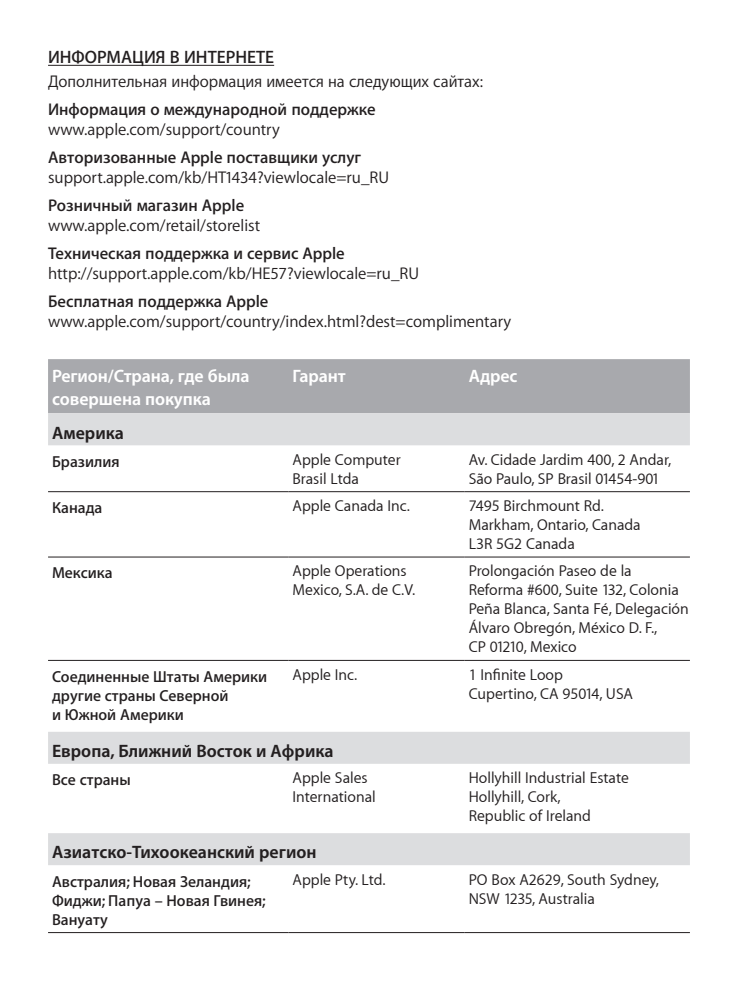
<style>
.page{position:relative;width:738px;height:998px;background:#fff}
.page>*{position:absolute;margin:0;border:0;box-sizing:border-box;transform-origin:0 0}
.t1{font:700 18px "Myriad Set OT";color:#231f20}
.t2{font:700 18px/23.2px "Myriad Set OT";letter-spacing:-.005em;color:#fff}
.t3{font:600 18px "Myriad Set OT";color:#231f20}
.t4{font:16.8px "Myriad Set OT Text";color:#231f20}
.t5{font:600 16.8px "Myriad Set OT";color:#231f20}
.t6{font:16px/18.8px "Myriad Set Text";color:#231f20}
.t7{font:600 16px/18.8px "Myriad Set OT";color:#231f20}
</style>
<div class="page">
<hr style="left:48px;top:65px;width:226px;height:1px;background:#231f20">
<div style="left:48px;top:359px;width:641px;height:54px;background:#a8a9ad"></div>
<svg style="left:48px;top:413px;width:641px;height:452px"></svg>
<hr style="left:48px;top:491px;width:240px;height:1px;background:#231f20">
<hr style="left:288px;top:491px;width:176px;height:1px;background:#231f20">
<hr style="left:464px;top:491px;width:225px;height:1px;background:#231f20">
<hr style="left:48px;top:556px;width:240px;height:2px;background:#231f20">
<hr style="left:288px;top:556px;width:176px;height:2px;background:#231f20">
<hr style="left:464px;top:556px;width:225px;height:2px;background:#231f20">
<hr style="left:48px;top:660px;width:240px;height:1px;background:#231f20">
<hr style="left:288px;top:660px;width:176px;height:1px;background:#231f20">
<hr style="left:464px;top:660px;width:225px;height:1px;background:#231f20">
<hr style="left:48px;top:932px;width:240px;height:1px;background:#231f20">
<hr style="left:288px;top:932px;width:176px;height:1px;background:#231f20">
<hr style="left:464px;top:932px;width:225px;height:1px;background:#231f20">
<p class="t3" style="left:48px;top:46px;width:227px">ИНФОРМАЦИЯ В ИНТЕРНЕТЕ</p>
<p class="t4" style="left:48px;top:71px;width:436px">Дополнительная информация имеется на следующих сайтах:</p>
<p class="t5" style="left:48px;top:99px;width:329px">Информация о международной поддержке</p>
<p class="t4" style="left:48px;top:119px;width:233px">www.apple.com/support/country</p>
<p class="t5" style="left:48px;top:147px;width:314px">Авторизованные Apple поставщики услуг</p>
<p class="t4" style="left:48px;top:167px;width:342px">support.apple.com/kb/HT1434?viewlocale=ru_RU</p>
<p class="t5" style="left:48px;top:195px;width:197px">Розничный магазин Apple</p>
<p class="t4" style="left:48px;top:215px;width:213px">www.apple.com/retail/storelist</p>
<p class="t5" style="left:48px;top:243px;width:298px">Техническая поддержка и сервис Apple</p>
<p class="t4" style="left:48px;top:263px;width:372px">http://support.apple.com/kb/HE57?viewlocale=ru_RU</p>
<p class="t5" style="left:48px;top:291px;width:222px">Бесплатная поддержка Apple</p>
<p class="t4" style="left:48px;top:311px;width:464px">www.apple.com/support/country/index.html?dest=complimentary</p>
<p class="t2" style="left:52px;top:364px;width:199px">Регион/Страна, где была совершена покупка</p>
<p class="t2" style="left:292px;top:364px;width:55px">Гарант</p>
<p class="t2" style="left:468px;top:364px;width:50px">Адрес</p>
<p class="t1" style="left:52px;top:421px;width:73px">Америка</p>
<p class="t7" style="left:52px;top:452px;width:69px">Бразилия</p>
<p class="t6" style="left:292px;top:450px;width:109px">Apple Computer<br>Brasil Ltda</p>
<p class="t6" style="left:468px;top:450px;width:204px">Av. Cidade Jardim 400, 2 Andar,<br>São Paulo, SP Brasil 01454-901</p>
<p class="t7" style="left:52px;top:498px;width:52px">Канада</p>
<p class="t6" style="left:292px;top:496px;width:119px">Apple Canada Inc.</p>
<p class="t6" style="left:468px;top:496px;width:173px">7495 Birchmount Rd.<br>Markham, Ontario, Canada<br>L3R 5G2 Canada</p>
<p class="t7" style="left:52px;top:563px;width:62px">Мексика</p>
<p class="t6" style="left:292px;top:561px;width:124px">Apple Operations<br>Mexico, S.A. de C.V.</p>
<p class="t6" style="left:468px;top:561px;width:221px">Prolongación Paseo de la<br>Reforma #600, Suite 132, Colonia<br>Peña Blanca, Santa Fé, Delegación<br>Álvaro Obregón, México D. F.,<br>CP 01210, Mexico</p>
<p class="t7" style="left:52px;top:667px;width:216px">Соединенные Штаты Америки другие страны Северной<br>и Южной Америки</p>
<p class="t6" style="left:292px;top:664px;width:66px">Apple Inc.</p>
<p class="t6" style="left:468px;top:664px;width:166px">1 Infinite Loop<br>Cupertino, CA 95014, USA</p>
<p class="t1" style="left:52px;top:740px;width:283px">Европа, Ближний Восток и Африка</p>
<p class="t7" style="left:52px;top:770px;width:80px">Все страны</p>
<p class="t6" style="left:292px;top:768px;width:85px">Apple Sales<br>International</p>
<p class="t6" style="left:468px;top:768px;width:161px">Hollyhill Industrial Estate<br>Hollyhill, Cork,<br>Republic of Ireland</p>
<p class="t1" style="left:52px;top:841px;width:266px">Азиатско-Тихоокеанский регион</p>
<p class="t7" style="left:52px;top:871px;width:215px">Австралия; Новая Зеландия;<br>Фиджи; Папуа – Новая Гвинея;<br>Вануату</p>
<p class="t6" style="left:292px;top:869px;width:94px">Apple Pty. Ltd.</p>
<p class="t6" style="left:468px;top:869px;width:192px">PO Box A2629, South Sydney,<br>NSW 1235, Australia</p>
</div>
